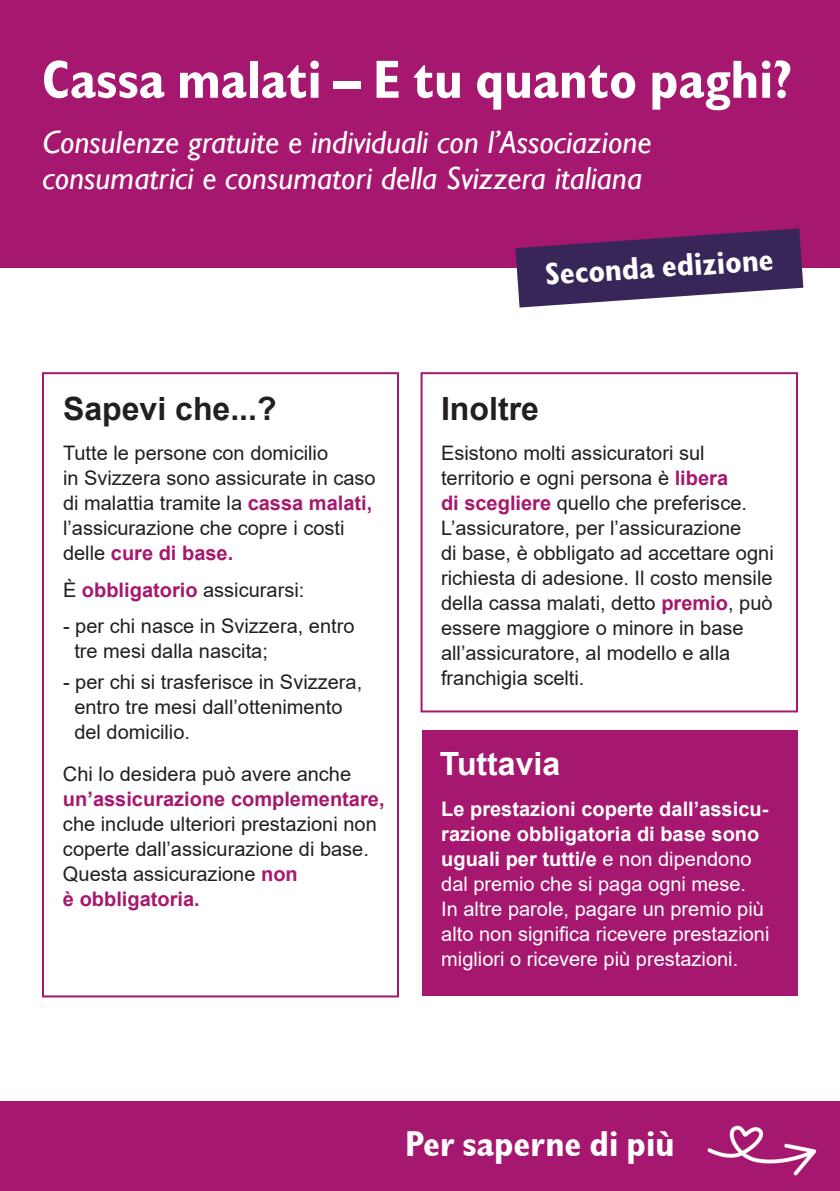
<style>
.page{position:relative;width:840px;height:1191px;background:#fff}
.page>*{position:absolute;margin:0;border:0;box-sizing:border-box;transform-origin:0 0}
.t1{font:700 condensed 54px "Gill Sans";color:#fff}
.t2{font:700 condensed 36px "Gill Sans";color:#fff}
.t3{font:italic 32px/36px "Gill Sans";color:#fff}
.t4{font:700 32px "Arial";color:#231f20}
.t5{font:700 condensed 32px "Gill Sans";color:#fff}
.t6{font:700 32px "Arial";color:#fff}
.t7{font:20px/25px "Arial";color:#231f20}
.t8{font:700 20px/25px "Arial";color:#fff}
.t9{font:20px/25px "Arial";color:#fff}
.s1{font-weight:700;color:#a6186f}
.s2{font-weight:400}
</style>
<div class="page">
<div style="left:0;top:1101px;width:839px;height:90px;background:#a6186f"></div>
<div style="left:0;top:0;width:839px;height:268px;background:#a6186f"></div>
<div style="left:42px;top:372px;width:357px;height:625px;border:2px solid #a6186f"></div>
<div style="left:422px;top:730px;width:375px;height:266px;background:#a6186f"></div>
<div style="left:420px;top:372px;width:377px;height:340px;border:2px solid #a6186f"></div>
<svg style="left:515px;top:228px;width:287px;height:79px"></svg>
<img style="left:707px;top:1125px;width:110px;height:51px">
<p class="t1" style="left:42px;top:47px;width:751px">Cassa malati – E tu quanto paghi?</p>
<p class="t3" style="left:43px;top:124px;width:610px">Consulenze gratuite e individuali con l’Associazione consumatrici e consumatori della Svizzera italiana</p>
<p class="t5" style="left:543px;top:256px;width:230px;rotate:-4deg">Seconda edizione</p>
<p class="t4" style="left:63px;top:386px;width:215px">Sapevi che...?</p>
<p class="t4" style="left:441px;top:386px;width:99px">Inoltre</p>
<p class="t7" style="left:63px;top:441px;width:314px">Tutte le persone con domicilio<br>in Svizzera sono assicurate in caso di malattia tramite la <span class="s1">cassa malati, </span>l’assicurazione che copre i costi delle <span class="s1">cure di base.</span></p>
<p class="t7" style="left:63px;top:577px;width:243px">È <span class="s1">obbligatorio</span> assicurarsi:</p>
<p class="t7" style="left:63px;top:613px;width:293px">- per chi nasce in Svizzera, entro</p>
<p class="t7" style="left:74px;top:638px;width:195px">tre mesi dalla nascita;</p>
<p class="t7" style="left:63px;top:669px;width:300px">- per chi si trasferisce in Svizzera,</p>
<p class="t7" style="left:74px;top:694px;width:269px">entro tre mesi dall’ottenimento del domicilio.</p>
<p class="t7" style="left:63px;top:761px;width:323px">Chi lo desidera può avere anche <span class="s1">un’assicurazione complementare, </span>che include ulteriori prestazioni non coperte dall’assicurazione di base.<br>Questa assicurazione <span class="s1">non<br>è obbligatoria.</span></p>
<p class="t7" style="left:441px;top:441px;width:334px">Esistono molti assicuratori sul territorio e ogni persona è <span class="s1">libera<br>di scegliere</span> quello che preferisce.<br>L’assicuratore, per l’assicurazione<br>di base, è obbligato ad accettare ogni richiesta di adesione. Il costo mensile della cassa malati, detto <span class="s1">premio</span>, può essere maggiore o minore in base all’assicuratore, al modello e alla franchigia scelti.</p>
<p class="t6" style="left:439px;top:741px;width:122px">Tuttavia</p>
<p class="t8" style="left:441px;top:796px;width:328px">Le prestazioni coperte dall’assicu&shy;razione obbligatoria di base sono uguali per tutti/e <span class="s2">e non dipendono dal premio che si paga ogni mese.</span></p>
<p class="t9" style="left:441px;top:896px;width:329px">In altre parole, pagare un premio più alto non significa ricevere prestazioni migliori o ricevere più prestazioni.</p>
<p class="t2" style="left:405px;top:1122px;width:271px">Per saperne di più</p>
</div>
